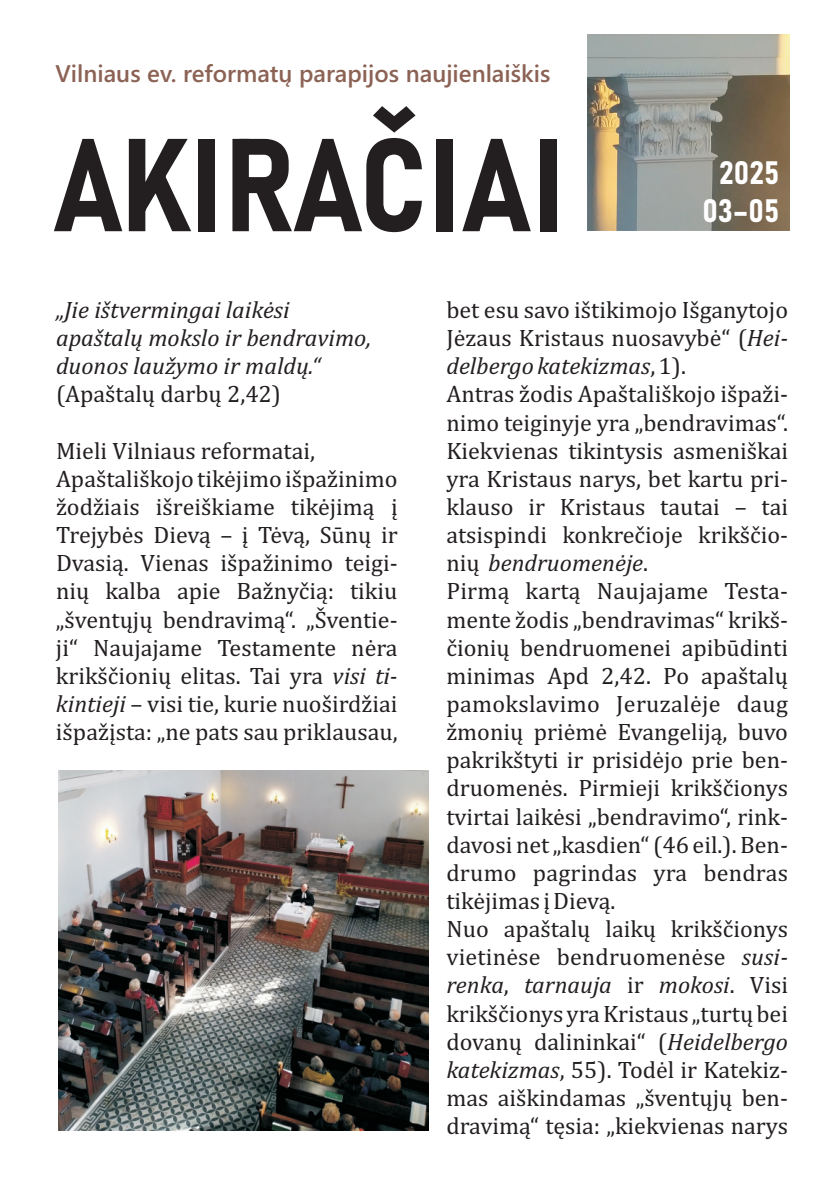
<style>
.page{position:relative;width:840px;height:1191px;background:#fff}
.page>*{position:absolute;margin:0;border:0;box-sizing:border-box;transform-origin:0 0}
.t1{font:700 130px "Bahnschrift";letter-spacing:.01em;color:#231f20}
.t2{font:700 32px/38.4px "Bahnschrift";color:#fff;text-align:center}
.t3{font:24px/28.2px "Cambria";color:#231f20}
.t4{font:italic 24px "Cambria";color:#231f20}
.t5{font:600 24px "Segoe UI";color:#8b6254}
.s1{font-style:italic}
.s2{font-style:normal}
</style>
<div class="page">
<img style="left:587px;top:35px;width:201px;height:196px">
<img style="left:58px;top:770px;width:370px;height:360px">
<p class="t5" style="left:55px;top:64px;width:496px">Vilniaus ev. reformatø parapijos naujienlaiðkis</p>
<h1 class="t1" style="left:53px;top:128px;width:512px">AKIRAÈIAI</h1>
<h2 class="t2" style="left:702px;top:155px;width:78px">2025<br>03–05</h2>
<p class="t4" style="left:56px;top:299px;width:235px">„Jie iðtvermingai laikësi</p>
<p class="t3" style="left:446px;top:297px;width:343px">bet esu savo iðtikimojo Iðganytojo</p>
<p class="t4" style="left:56px;top:327px;width:316px">apaðtalø mokslo ir bendravimo,</p>
<p class="t3" style="left:446px;top:325px;width:343px">Jëzaus Kristaus nuosavybë“ (<span class="s1">Hei-</span></p>
<p class="t4" style="left:56px;top:355px;width:266px">duonos lauþymo ir maldø.“</p>
<p class="t4" style="left:446px;top:355px;width:241px">delbergo katekizmas<span class="s2">, 1).</span></p>
<p class="t3" style="left:56px;top:381px;width:226px">(Apaðtalø darbø 2,42)</p>
<p class="t3" style="left:446px;top:381px;width:343px">Antras þodis Apaðtaliðkojo iðpaþi&shy;nimo teiginyje yra „bendravimas“.</p>
<p class="t3" style="left:56px;top:438px;width:260px">Mieli Vilniaus reformatai,</p>
<p class="t3" style="left:446px;top:438px;width:343px">Kiekvienas tikintysis asmeniðkai</p>
<p class="t3" style="left:56px;top:466px;width:343px">Apaðtaliðkojo tikëjimo iðpaþinimo</p>
<p class="t3" style="left:446px;top:466px;width:343px">yra Kristaus narys, bet kartu pri-</p>
<p class="t3" style="left:56px;top:494px;width:343px">þodþiais iðreiðkiame tikëjimà á</p>
<p class="t3" style="left:446px;top:494px;width:343px">klauso ir Kristaus tautai – tai</p>
<p class="t3" style="left:56px;top:522px;width:343px">Trejybës Dievà – á Tëvà, Sûnø ir</p>
<p class="t3" style="left:446px;top:522px;width:343px">atsispindi konkreèioje krikðèio-</p>
<p class="t3" style="left:56px;top:550px;width:343px">Dvasià. Vienas iðpaþinimo teigi-</p>
<p class="t4" style="left:446px;top:552px;width:203px"><span class="s2">niø</span> bendruomenëje<span class="s2">.</span></p>
<p class="t3" style="left:56px;top:578px;width:343px">niø kalba apie Baþnyèià: tikiu</p>
<p class="t3" style="left:446px;top:578px;width:343px">Pirmà kartà Naujajame Testa-</p>
<p class="t3" style="left:56px;top:607px;width:343px">„ðventøjø bendravimà“. „Ðventie-</p>
<p class="t3" style="left:446px;top:607px;width:343px">mente þodis „bendravimas“ krikð-</p>
<p class="t3" style="left:56px;top:635px;width:343px">ji“ Naujajame Testamente nëra</p>
<p class="t3" style="left:446px;top:635px;width:343px">èioniø bendruomenei apibûdinti</p>
<p class="t3" style="left:56px;top:663px;width:343px">krikðèioniø elitas. Tai yra <span class="s1">visi ti-</span></p>
<p class="t3" style="left:446px;top:663px;width:343px">minimas Apd 2,42. Po apaðtalø</p>
<p class="t3" style="left:56px;top:691px;width:343px"><span class="s1">kintieji</span> – visi tie, kurie nuoðirdþiai</p>
<p class="t3" style="left:446px;top:691px;width:343px">pamokslavimo Jeruzalëje daug</p>
<p class="t3" style="left:56px;top:719px;width:343px">iðpaþásta: „ne pats sau priklausau,</p>
<p class="t3" style="left:446px;top:719px;width:343px">þmoniø priëmë Evangelijà, buvo pakrikðtyti ir prisidëjo prie ben&shy;druomenës. Pirmieji krikðèionys tvirtai laikësi „bendravimo“, rink&shy;davosi net „kasdien“ (46 eil.). Ben&shy;drumo pagrindas yra bendras tikëjimas á Dievà.<br>Nuo apaðtalø laikø krikðèionys vietinëse bendruomenëse <span class="s1">susi&shy;renka</span>, <span class="s1">tarnauja</span> ir <span class="s1">mokosi</span>. Visi krikðèionys yra Kristaus „turtø bei dovanø dalininkai“ (<span class="s1">Heidelbergo katekizmas</span>, 55). Todël ir Katekiz&shy;mas aiðkindamas „ðventøjø ben&shy;dravimà“ tæsia: „kiekvienas narys</p>
</div>
